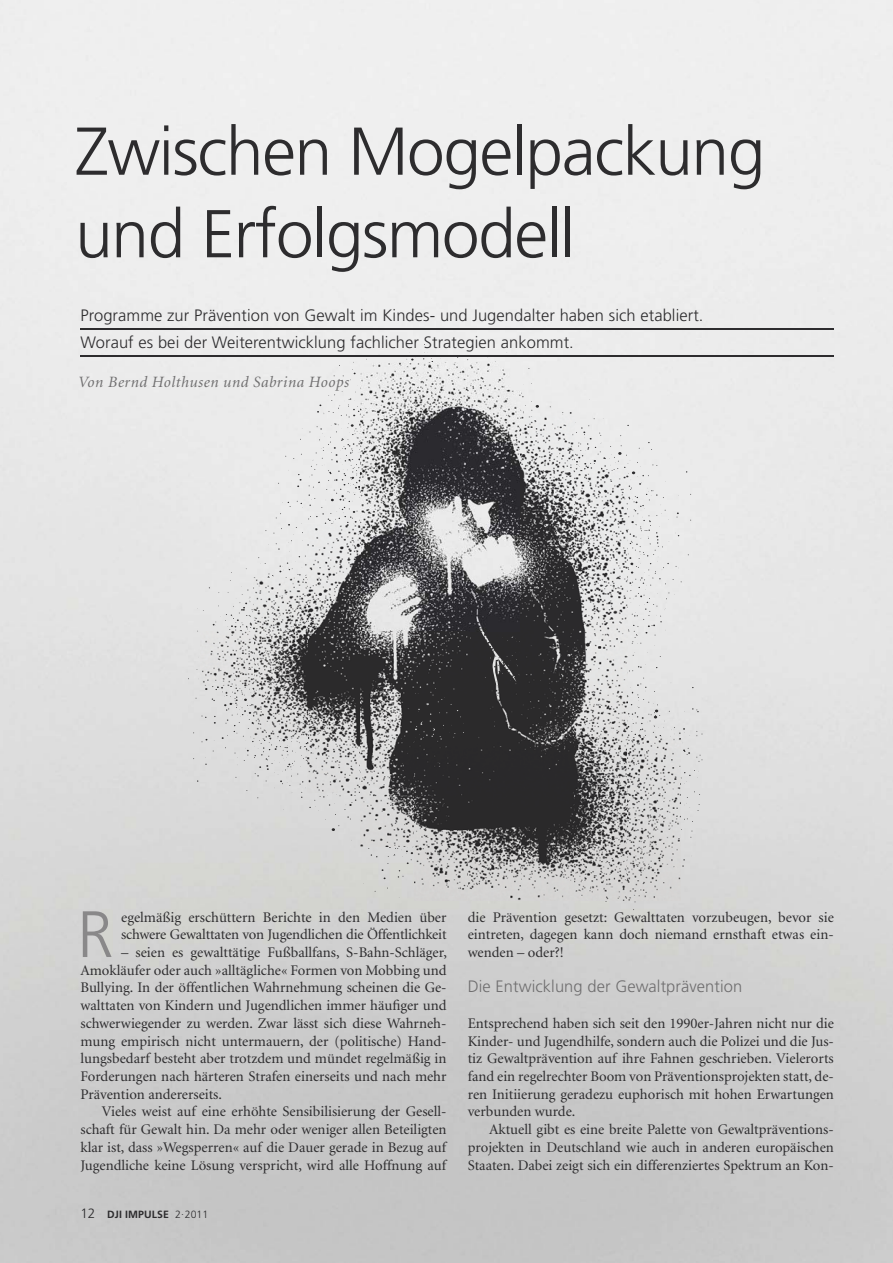
<style>
.page{position:relative;width:893px;height:1263px;background:#fff}
.page>*{position:absolute;margin:0;border:0;box-sizing:border-box;transform-origin:0 0}
.t1{font:300 67.5px/82.5px "Frutiger";letter-spacing:-.02em;color:#2d2c2e}
.t2{font:300 65.4px "Frutiger";color:#898889}
.t3{font:300 16.5px/27px "Frutiger";letter-spacing:.005em;color:#2d2c2e}
.t4{font:300 16.5px "Frutiger";letter-spacing:.005em;color:#6f6e6f}
.t5{font:italic 15.75px "Minion";letter-spacing:.03em;color:#6f6e6f}
.t6{font:14.7px/17.7px "Minion";color:#2d2c2e;text-align:justify}
.t7{font:700 10.5px "Frutiger";letter-spacing:.01em;color:#2d2c2e}
.s1{color:#1e1d1b}
.s2{font-weight:300;font-size:13.5px}
.s3{font-weight:300}
</style>
<div class="page">
<img style="left:0;top:0;width:892px;height:1262px">
<img style="left:80px;top:328px;width:753px;height:1px">
<img style="left:80px;top:355px;width:753px;height:1px">
<div style="left:363px;top:846px;width:328px;height:63px;background:#d4d4d2"></div>
<img style="left:201px;top:713px;width:463px;height:13px">
<div style="left:209px;top:586px;width:465px;height:20px;background:#e6e6e6"></div>
<img style="left:288px;top:469px;width:399px;height:11px">
<img style="left:357px;top:383px;width:174px;height:2px">
<svg style="left:342px;top:375px;width:9px;height:6px"></svg>
<img style="left:339px;top:352px;width:190px;height:22px">
<img style="left:424px;top:344px;width:46px;height:5px">
<svg style="left:414px;top:692px;width:12px;height:1px"></svg>
<img style="left:360px;top:363px;width:160px;height:268px">
<img style="left:520px;top:416px;width:54px;height:483px">
<img style="left:574px;top:470px;width:53px;height:429px">
<img style="left:307px;top:524px;width:53px;height:268px">
<img style="left:254px;top:577px;width:53px;height:161px">
<img style="left:200px;top:631px;width:54px;height:54px">
<img style="left:360px;top:631px;width:107px;height:54px">
<img style="left:360px;top:685px;width:54px;height:161px">
<img style="left:467px;top:685px;width:53px;height:214px">
<img style="left:414px;top:738px;width:53px;height:161px">
<img style="left:627px;top:738px;width:53px;height:161px">
<h1 class="t1" style="left:75px;top:115px;width:691px">Zwischen Mogelpackung und Erfolgsmodell</h1>
<p class="t3" style="left:80px;top:303px;width:624px">Programme zur Prävention von Gewalt im Kindes- und Jugendalter haben sich etabliert.<br>Worauf es bei der Weiterentwicklung fachlicher <span class="s1">Strateg</span>ien ankommt.</p>
<p class="t5" style="left:78px;top:376px;width:272px">Von Bernd Holthusen und Sabrina Hoops</p>
<h2 class="t2" style="left:77px;top:907px;width:38px">R</h2>
<p class="t6" style="left:121px;top:909px;width:327px">egelmäßig erschüttern Berichte in den Medien über schwere Gewalttaten von Jugendlichen die Öffentlichkeit</p>
<p class="t6" style="left:80px;top:944px;width:368px;text-indent:41px">– seien es gewalttätige Fußballfans, S-Bahn-Schläger, Amokläufer oder auch »alltägliche« Formen von Mobbing und Bullying. In der öffentlichen Wahrnehmung scheinen die Ge&shy;walttaten von Kindern und Jugendlichen immer häufiger und schwerwiegender zu werden. Zwar lässt sich diese Wahrneh&shy;mung empirisch nicht untermauern, der (politische) Hand&shy;lungsbedarf besteht aber trotzdem und mündet regelmäßig in Forderungen nach härteren Strafen einerseits und nach mehr Prävention andererseits.</p>
<p class="t6" style="left:80px;top:1103px;width:367px;text-indent:21px">Vieles weist auf eine erhöhte Sensibilisierung der Gesell&shy;schaft für Gewalt hin. Da mehr oder weniger allen Beteiligten klar ist, dass »Wegsperren« auf die Dauer gerade in Bezug auf Jugendliche keine Lösung verspricht, wird alle Hoffnung auf</p>
<p class="t7" style="left:80px;top:1209px;width:129px"><span class="s2">12</span> DJI IMPULSE <span class="s3">2</span><sup>.</sup><span class="s3">2011</span></p>
<p class="t6" style="left:467px;top:909px;width:367px">die Prävention gesetzt: Gewalttaten vorzubeugen, bevor sie eintreten, dagegen kann doch niemand ernsthaft etwas ein&shy;wenden – oder?!</p>
<p class="t4" style="left:467px;top:979px;width:276px">Die Entwicklung der Gewaltprävention</p>
<p class="t6" style="left:467px;top:1015px;width:367px">Entsprechend haben sich seit den 1990er-Jahren nicht nur die Kinder- und Jugendhilfe, sondern auch die Polizei und die Jus&shy;tiz Gewaltprävention auf ihre Fahnen geschrieben. Vielerorts fand ein regelrechter Boom von Präventionsprojekten statt, de&shy;ren Initiierung geradezu euphorisch mit hohen Erwartungen verbunden wurde.</p>
<p class="t6" style="left:467px;top:1121px;width:367px;text-indent:21px">Aktuell gibt es eine breite Palette von Gewaltpräventions&shy;projekten in Deutschland wie auch in anderen europäischen Staaten. Dabei zeigt sich ein differenziertes Spektrum an Kon-</p>
</div>
